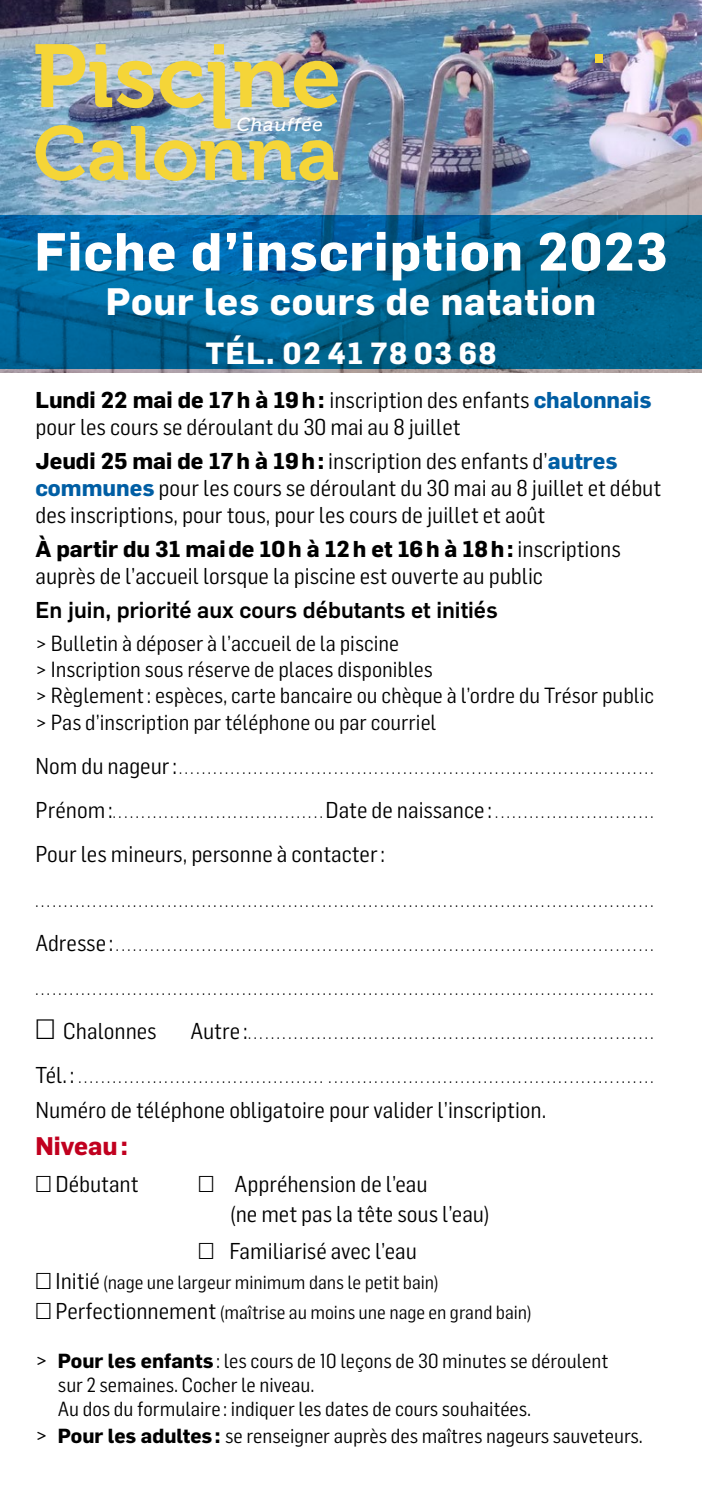
<style>
.page{position:relative;width:702px;height:1489px;background:#fff}
.page>*{position:absolute;margin:0;border:0;box-sizing:border-box;transform-origin:0 0}
.Texte__bleu{font:700 52.5px "Flama";letter-spacing:.025em;color:#fff}
.titre_museo_12_titre{font:700 37.5px "Flama";letter-spacing:.025em;color:#fff}
.t1{font:700 30px "Flama";letter-spacing:.05em;color:#fff}
.Texte__bleu-2{font:700 25px "Flama";color:#c1001f}
.Texte__bleu-3{font:22.5px/27px "Flama Semicondensed";color:#000}
.Texte__bleu-4{font:500 22.5px "Flama";color:#000}
.Texte__bleu-5{font:21.5px "Flama Semicondensed";color:#000}
.Texte__bleu-6{font:20px/24px "Flama Semicondensed";color:#000}
.t2{font:italic 19px "Museo 500";letter-spacing:.05em;color:#fff}
.Texte__bleu-7{font:18.75px "Flama Semicondensed";color:#000}
.Texte__bleu-8{font:15px "Flama Semicondensed";color:#000}
.s1{font-family:"Flama";font-weight:700}
.s2{font-family:"Flama";font-weight:700;color:#005ea4}
.s3{font-size:22.5px}
.s4{font-size:27.5px}
</style>
<div class="page">
<img style="left:0;top:0;width:702px;height:372px">
<img style="left:35px;top:44px;width:303px;height:137px">
<div style="left:594px;top:55px;width:8px;height:8px;background:#f5d538"></div>
<svg style="left:0;top:215px;width:702px;height:154px;background:#006496"></svg>
<p class="t2" style="left:237px;top:114px;width:88px">Chauffée</p>
<p class="Texte__bleu" style="left:35px;top:214px;width:634px">Fiche d’inscription 2023</p>
<p class="titre_museo_12_titre" style="left:106px;top:274px;width:491px">Pour les cours de natation</p>
<p class="t1" style="left:205px;top:332px;width:293px">TÉL. 02 41 78 03 68</p>
<p class="Texte__bleu-3" style="left:35px;top:385px;width:617px"><span class="s1">Lundi 22 mai de 17h à 19h:</span> inscription des enfants <span class="s2">chalonnais </span>pour les cours se déroulant du 30 mai au 8 juillet</p>
<p class="Texte__bleu-3" style="left:35px;top:446px;width:627px"><span class="s1">Jeudi 25 mai de 17h à 19h:</span> inscription des enfants d’<span class="s2">autres communes</span> pour les cours se déroulant du 30 mai au 8 juillet et début des inscriptions, pour tous, pour les cours de juillet et août</p>
<p class="Texte__bleu-3" style="left:35px;top:534px;width:587px"><span class="s1">À partir du 31 maide 10h à 12h et 16h à 18h:</span> inscriptions auprès de l’accueil lorsque la piscine est ouverte au public</p>
<p class="Texte__bleu-4" style="left:35px;top:594px;width:464px">En juin, priorité aux cours débutants et initiés</p>
<p class="Texte__bleu-5" style="left:35px;top:629px;width:365px">&gt; Bulletin à déposer à l’accueil de la piscine</p>
<p class="Texte__bleu-5" style="left:35px;top:655px;width:399px">&gt; Inscription sous réserve de places disponibles</p>
<p class="Texte__bleu-5" style="left:35px;top:681px;width:620px">&gt; Règlement: espèces, carte bancaire ou chèque à l’ordre du Trésor public</p>
<p class="Texte__bleu-5" style="left:35px;top:708px;width:402px">&gt; Pas d’inscription par téléphone ou par courriel</p>
<p class="Texte__bleu-8" style="left:35px;top:759px;width:619px"><span class="s3">Nom du nageur:</span> . . . . . . . . . . . . . . . . . . . . . . . . . . . . . . . . . . . . . . . . . . . . . . . . . . . . . . . . . . . . . . . . . . . . . . . . . . . . . . . . . . .</p>
<p class="Texte__bleu-8" style="left:35px;top:803px;width:619px"><span class="s3">Prénom:</span> . . . . . . . . . . . . . . . . . . . . . . . . . . . . . . . . . . . . . <span class="s3">Date de naissance :</span> . . . . . . . . . . . . . . . . . . . . . . . . . . . .</p>
<p class="Texte__bleu-3" style="left:35px;top:839px;width:351px">Pour les mineurs, personne à contacter:</p>
<p class="Texte__bleu-8" style="left:35px;top:891px;width:617px">............................................................................................................</p>
<p class="Texte__bleu-8" style="left:35px;top:935px;width:619px"><span class="s3">Adresse :</span> . . . . . . . . . . . . . . . . . . . . . . . . . . . . . . . . . . . . . . . . . . . . . . . . . . . . . . . . . . . . . . . . . . . . . . . . . . . . . . . . . . . . . . . . . . . . . .</p>
<p class="Texte__bleu-8" style="left:35px;top:979px;width:617px">............................................................................................................</p>
<p class="Texte__bleu-3" style="left:35px;top:1016px;width:123px"><span class="s4">□</span> Chalonnes</p>
<p class="Texte__bleu-8" style="left:190px;top:1024px;width:464px"><span class="s3">Autre :</span> . . . . . . . . . . . . . . . . . . . . . . . . . . . . . . . . . . . . . . . . . . . . . . . . . . . . . . . . . . . . . . . . . . . . . . .</p>
<p class="Texte__bleu-8" style="left:35px;top:1068px;width:619px"><span class="s3">Tél. :</span> . . . . . . . . . . . . . . . . . . . . . . . . . . . . . . . . . . . . . . . . . . . . . . . . . . . . . . . . . . . . . . . . . . . . . . . . . . . . . . . . . . . . . . . . . . . . . . . . . . . .</p>
<p class="Texte__bleu-3" style="left:35px;top:1094px;width:509px">Numéro de téléphone obligatoire pour valider l’inscription.</p>
<p class="Texte__bleu-2" style="left:35px;top:1127px;width:94px">Niveau:</p>
<p class="Texte__bleu-3" style="left:35px;top:1169px;width:105px">□ Débutant</p>
<p class="Texte__bleu-3" style="left:230px;top:1167px;width:260px;line-height:30px;text-indent:-33px">□ Appréhension de l’eau<br>(ne met pas la tête sous l’eau)</p>
<p class="Texte__bleu-3" style="left:198px;top:1236px;width:220px">□ Familiarisé avec l’eau</p>
<p class="Texte__bleu-7" style="left:35px;top:1270px;width:404px"><span class="s3">□ Initié</span> (nage une largeur minimum dans le petit bain)</p>
<p class="Texte__bleu-7" style="left:35px;top:1300px;width:497px"><span class="s3">□ Perfectionnement</span> (maîtrise au moins une nage en grand bain)</p>
<p class="Texte__bleu-6" style="left:58px;top:1348px;width:551px;text-indent:-23px"><span class="s3">&gt;</span> <span class="s1">Pour les enfants</span>: les cours de 10 leçons de 30 minutes se déroulent sur 2 semaines. Cocher le niveau.<br>Au dos du formulaire : indiquer les dates de cours souhaitées.</p>
<p class="Texte__bleu-6" style="left:35px;top:1423px;width:606px"><span class="s3">&gt;</span> <span class="s1">Pour les adultes:</span> se renseigner auprès des maîtres nageurs sauveteurs.</p>
</div>
